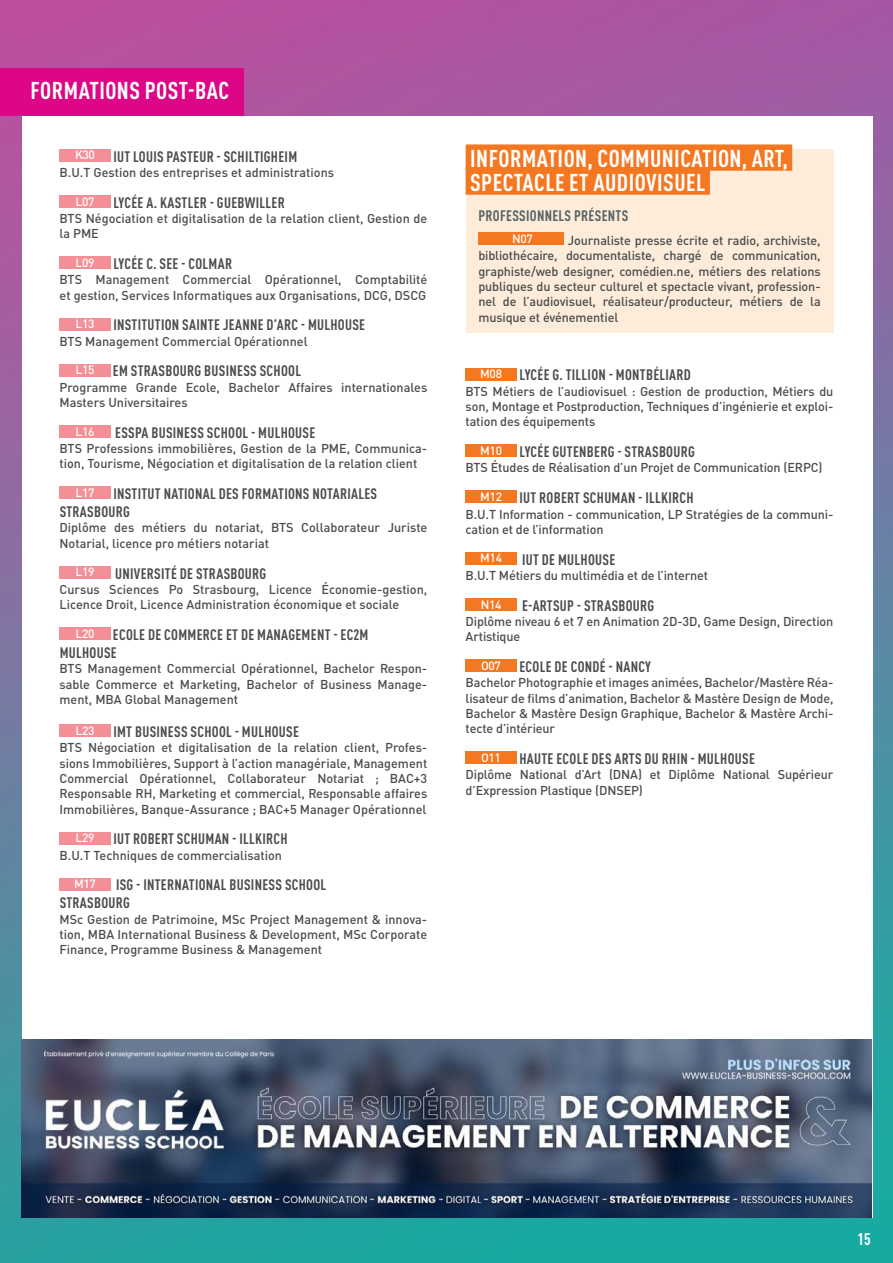
<style>
.page{position:relative;width:893px;height:1263px;background:#fff}
.page>*{position:absolute;margin:0;border:0;box-sizing:border-box;transform-origin:0 0}
.INTER_BLEU{font:700 condensed 24px/24px "DIN Pro";letter-spacing:.02em;color:#fff}
.t1{font:700 condensed 16.5px "DIN Pro";color:#fff}
.INTER_2_DIN_BOLD{font:700 condensed 15px/18px "DIN Pro";letter-spacing:.02em;color:#4b4c4d}
.INTER_2_DIN_BOLD-2{font:700 condensed 15px "DIN Pro";letter-spacing:.02em;color:#556365}
.TXT_COURANT_DIN_8_5{font:500 12.75px/15.3px "DIN Pro";color:#4b4c4d}
.INTER_2_DIN_BOLD-3{font:500 12.75px/15.3px "DIN Pro";color:#4b4c4d;text-align:justify}
.NUM_STAND{font:500 12px "DIN Pro";letter-spacing:-.03em;color:#fff}
</style>
<div class="page">
<img style="left:0;top:0;width:893px;height:1263px">
<div style="left:22px;top:116px;width:851px;height:1101px;background:#fff"></div>
<div style="left:466px;top:149px;width:367px;height:184px;background:#feecdb"></div>
<div style="left:0;top:68px;width:243px;height:47px;background:#dc0687"></div>
<div style="left:466px;top:144px;width:326px;height:27px;background:#f47721"></div>
<div style="left:466px;top:168px;width:244px;height:27px;background:#f47721"></div>
<div style="left:478px;top:232px;width:86px;height:13px;background:#f47721"></div>
<div style="left:466px;top:368px;width:51px;height:12px;background:#f47721"></div>
<div style="left:466px;top:444px;width:51px;height:13px;background:#f47721"></div>
<div style="left:466px;top:490px;width:51px;height:13px;background:#f47721"></div>
<div style="left:466px;top:552px;width:51px;height:13px;background:#f47721"></div>
<div style="left:466px;top:598px;width:51px;height:13px;background:#f47721"></div>
<div style="left:466px;top:659px;width:51px;height:13px;background:#f47721"></div>
<div style="left:466px;top:751px;width:51px;height:13px;background:#f47721"></div>
<img style="left:21px;top:1040px;width:851px;height:177px">
<div style="left:60px;top:149px;width:51px;height:13px;background:#f48f98"></div>
<div style="left:60px;top:195px;width:51px;height:13px;background:#f48f98"></div>
<div style="left:60px;top:256px;width:51px;height:13px;background:#f48f98"></div>
<div style="left:60px;top:318px;width:51px;height:12px;background:#f48f98"></div>
<div style="left:60px;top:364px;width:51px;height:12px;background:#f48f98"></div>
<div style="left:60px;top:425px;width:51px;height:13px;background:#f48f98"></div>
<div style="left:60px;top:486px;width:51px;height:13px;background:#f48f98"></div>
<div style="left:60px;top:566px;width:51px;height:12px;background:#f48f98"></div>
<div style="left:60px;top:627px;width:51px;height:13px;background:#f48f98"></div>
<div style="left:60px;top:724px;width:51px;height:13px;background:#f48f98"></div>
<div style="left:60px;top:832px;width:51px;height:12px;background:#f48f98"></div>
<div style="left:60px;top:878px;width:51px;height:12px;background:#f48f98"></div>
<p class="INTER_BLEU" style="left:30px;top:76px;width:200px">FORMATIONS POST-BAC</p>
<p class="NUM_STAND" style="left:75px;top:145px;width:21px">K30</p>
<p class="INTER_2_DIN_BOLD" style="left:113px;top:146px;width:185px">IUT LOUIS PASTEUR - SCHILTIGHEIM</p>
<p class="TXT_COURANT_DIN_8_5" style="left:60px;top:163px;width:276px">B.U.T Gestion des entreprises et administrations</p>
<p class="NUM_STAND" style="left:76px;top:191px;width:20px">L07</p>
<p class="INTER_2_DIN_BOLD" style="left:113px;top:192px;width:173px">LYCÉE A. KASTLER - GUEBWILLER</p>
<p class="TXT_COURANT_DIN_8_5" style="left:60px;top:209px;width:369px">BTS Négociation et digitalisation de la relation client, Gestion de la PME</p>
<p class="NUM_STAND" style="left:76px;top:253px;width:20px">L09</p>
<p class="INTER_2_DIN_BOLD" style="left:113px;top:253px;width:120px">LYCÉE C. SEE - COLMAR</p>
<p class="TXT_COURANT_DIN_8_5" style="left:60px;top:271px;width:369px">BTS Management Commercial Opérationnel, Comptabilité et gestion, Services Informatiques aux Organisations, DCG, DSCG</p>
<p class="NUM_STAND" style="left:76px;top:314px;width:20px">L13</p>
<p class="INTER_2_DIN_BOLD" style="left:113px;top:315px;width:253px">INSTITUTION SAINTE JEANNE D’ARC - MULHOUSE</p>
<p class="TXT_COURANT_DIN_8_5" style="left:60px;top:332px;width:250px">BTS Management Commercial Opérationnel</p>
<p class="NUM_STAND" style="left:76px;top:360px;width:20px">L15</p>
<p class="INTER_2_DIN_BOLD" style="left:113px;top:361px;width:190px">EM STRASBOURG BUSINESS SCHOOL</p>
<p class="TXT_COURANT_DIN_8_5" style="left:60px;top:378px;width:369px">Programme Grande Ecole, Bachelor Affaires internationales<br>Masters Universitaires</p>
<p class="NUM_STAND" style="left:76px;top:422px;width:20px">L16</p>
<p class="INTER_2_DIN_BOLD" style="left:115px;top:422px;width:202px">ESSPA BUSINESS SCHOOL - MULHOUSE</p>
<p class="TXT_COURANT_DIN_8_5" style="left:60px;top:439px;width:369px">BTS Professions immobilières, Gestion de la PME, Communica&shy;tion, Tourisme, Négociation et digitalisation de la relation client</p>
<p class="NUM_STAND" style="left:76px;top:483px;width:20px">L17</p>
<p class="INTER_2_DIN_BOLD" style="left:60px;top:483px;width:319px;text-indent:54px">INSTITUT NATIONAL DES FORMATIONS NOTARIALES<br>STRASBOURG</p>
<p class="TXT_COURANT_DIN_8_5" style="left:60px;top:519px;width:369px">Diplôme des métiers du notariat, BTS Collaborateur Juriste<br>Notarial, licence pro métiers notariat</p>
<p class="NUM_STAND" style="left:76px;top:562px;width:20px">L19</p>
<p class="INTER_2_DIN_BOLD" style="left:115px;top:563px;width:153px">UNIVERSITÉ DE STRASBOURG</p>
<p class="TXT_COURANT_DIN_8_5" style="left:60px;top:580px;width:369px">Cursus Sciences Po Strasbourg, Licence Économie-gestion,<br>Licence Droit, Licence Administration économique et sociale</p>
<p class="NUM_STAND" style="left:76px;top:624px;width:20px">L20</p>
<p class="INTER_2_DIN_BOLD" style="left:60px;top:624px;width:310px;text-indent:53px">ECOLE DE COMMERCE ET DE MANAGEMENT - EC2M<br>MULHOUSE</p>
<p class="INTER_2_DIN_BOLD-3" style="left:60px;top:659px;width:369px">BTS Management Commercial Opérationnel, Bachelor Respon&shy;sable Commerce et Marketing, Bachelor of Business Manage&shy;ment, MBA Global Management</p>
<p class="NUM_STAND" style="left:76px;top:721px;width:20px">L23</p>
<p class="INTER_2_DIN_BOLD" style="left:113px;top:721px;width:187px">IMT BUSINESS SCHOOL - MULHOUSE</p>
<p class="TXT_COURANT_DIN_8_5" style="left:60px;top:739px;width:369px;text-align:justify">BTS Négociation et digitalisation de la relation client, Profes&shy;sions Immobilières, Support à l’action managériale, Management Commercial Opérationnel, Collaborateur Notariat ; BAC+3<br>Responsable RH, Marketing et commercial, Responsable affaires Immobilières, Banque-Assurance ; BAC+5 Manager Opérationnel</p>
<p class="NUM_STAND" style="left:76px;top:828px;width:20px">L29</p>
<p class="INTER_2_DIN_BOLD" style="left:113px;top:829px;width:176px">IUT ROBERT SCHUMAN - ILLKIRCH</p>
<p class="TXT_COURANT_DIN_8_5" style="left:60px;top:846px;width:224px">B.U.T Techniques de commercialisation</p>
<p class="NUM_STAND" style="left:74px;top:874px;width:23px">M17</p>
<p class="INTER_2_DIN_BOLD" style="left:116px;top:875px;width:212px">ISG - INTERNATIONAL BUSINESS SCHOOL</p>
<p class="INTER_2_DIN_BOLD" style="left:60px;top:893px;width:72px">STRASBOURG</p>
<p class="TXT_COURANT_DIN_8_5" style="left:60px;top:910px;width:369px;text-align:justify">MSc Gestion de Patrimoine, MSc Project Management &amp; innova&shy;tion, MBA International Business &amp; Development, MSc Corporate Finance, Programme Business &amp; Management</p>
<p class="INTER_BLEU" style="left:470px;top:144px;width:319px">INFORMATION, COMMUNICATION, ART,<br>SPECTACLE ET AUDIOVISUEL</p>
<p class="INTER_2_DIN_BOLD-2" style="left:478px;top:205px;width:151px">PROFESSIONNELS PRÉSENTS</p>
<p class="NUM_STAND" style="left:512px;top:229px;width:22px">N07</p>
<p class="TXT_COURANT_DIN_8_5" style="left:478px;top:231px;width:344px;text-align:justify;text-indent:90px">Journaliste presse écrite et radio, archiviste, bibliothécaire, documentaliste, chargé de communication, graphiste/web designer, comédien.ne, métiers des relations publiques du secteur culturel et spectacle vivant, profession&shy;nel de l’audiovisuel, réalisateur/producteur, métiers de la musique et événementiel</p>
<p class="NUM_STAND" style="left:480px;top:364px;width:23px">M08</p>
<p class="INTER_2_DIN_BOLD" style="left:519px;top:365px;width:173px">LYCÉE G. TILLION - MONTBÉLIARD</p>
<p class="TXT_COURANT_DIN_8_5" style="left:466px;top:382px;width:369px;text-align:justify">BTS Métiers de l’audiovisuel : Gestion de production, Métiers du son, Montage et Postproduction, Techniques d’ingénierie et exploi&shy;tation des équipements</p>
<p class="NUM_STAND" style="left:480px;top:441px;width:23px">M10</p>
<p class="INTER_2_DIN_BOLD" style="left:519px;top:441px;width:177px">LYCÉE GUTENBERG - STRASBOURG</p>
<p class="TXT_COURANT_DIN_8_5" style="left:466px;top:459px;width:358px">BTS Études de Réalisation d’un Projet de Communication (ERPC)</p>
<p class="NUM_STAND" style="left:480px;top:487px;width:23px">M12</p>
<p class="INTER_2_DIN_BOLD" style="left:519px;top:488px;width:176px">IUT ROBERT SCHUMAN - ILLKIRCH</p>
<p class="TXT_COURANT_DIN_8_5" style="left:466px;top:505px;width:369px">B.U.T Information - communication, LP Stratégies de la communi&shy;cation et de l’information</p>
<p class="NUM_STAND" style="left:480px;top:548px;width:23px">M14</p>
<p class="INTER_2_DIN_BOLD" style="left:522px;top:549px;width:95px">IUT DE MULHOUSE</p>
<p class="TXT_COURANT_DIN_8_5" style="left:466px;top:566px;width:244px">B.U.T Métiers du multimédia et de l’internet</p>
<p class="NUM_STAND" style="left:481px;top:594px;width:22px">N14</p>
<p class="INTER_2_DIN_BOLD" style="left:522px;top:595px;width:134px">E-ARTSUP - STRASBOURG</p>
<p class="TXT_COURANT_DIN_8_5" style="left:466px;top:612px;width:369px">Diplôme niveau 6 et 7 en Animation 2D-3D, Game Design, Direction<br>Artistique</p>
<p class="NUM_STAND" style="left:481px;top:656px;width:21px">O07</p>
<p class="INTER_2_DIN_BOLD" style="left:519px;top:656px;width:133px">ECOLE DE CONDÉ - NANCY</p>
<p class="TXT_COURANT_DIN_8_5" style="left:466px;top:674px;width:369px;text-align:justify">Bachelor Photographie et images animées, Bachelor/Mastère Réa&shy;lisateur de films d’animation, Bachelor &amp; Mastère Design de Mode, Bachelor &amp; Mastère Design Graphique, Bachelor &amp; Mastère Archi&shy;tecte d’intérieur</p>
<p class="NUM_STAND" style="left:481px;top:748px;width:21px">O11</p>
<p class="INTER_2_DIN_BOLD" style="left:519px;top:748px;width:237px">HAUTE ECOLE DES ARTS DU RHIN - MULHOUSE</p>
<p class="TXT_COURANT_DIN_8_5" style="left:466px;top:766px;width:369px">Diplôme National d’Art (DNA) et Diplôme National Supérieur d’Expression Plastique (DNSEP)</p>
<p class="t1" style="left:857px;top:1226px;width:15px">15</p>
</div>
